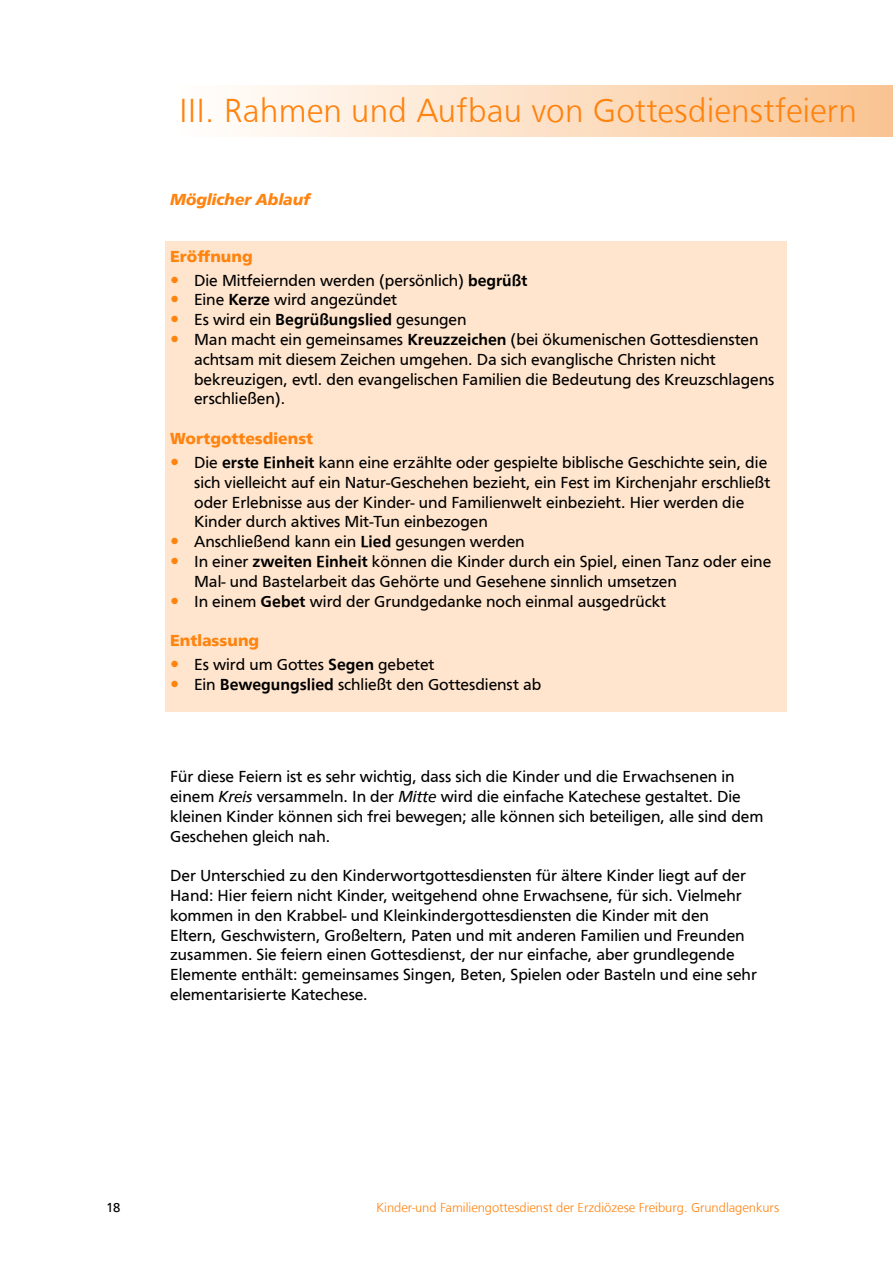
<style>
.page{position:relative;width:893px;height:1263px;background:#fff}
.page>*{position:absolute;margin:0;border:0;box-sizing:border-box;transform-origin:0 0}
.t1{font:300 34.5px "Front Page";letter-spacing:.01em;color:#ff830f}
.t2{font:16.5px/19.8px "Front Page";color:#000}
.t3{font:italic 700 16.5px "Front Page";color:#ff830f}
.t4{font:300 13.5px "Front Page";color:#ff830f}
.t5{font:13.5px "Front Page";color:#000}
.s1{font-weight:700;color:#ff830f}
.s2{font-weight:500}
.s3{font-style:italic}
</style>
<div class="page">
<div style="left:165px;top:241px;width:622px;height:470px;background:#ffe5cd"></div>
<div style="left:170px;top:85px;width:723px;height:51px;background:linear-gradient(to right,#fff,#f9c492)"></div>
<h1 class="t1" style="left:179px;top:85px;width:679px">III. Rahmen und Aufbau von Gottesdienstfeiern</h1>
<p class="t3" style="left:170px;top:187px;width:142px">Möglicher Ablauf</p>
<p class="t2" style="left:194px;top:243px;width:335px;line-height:24px;text-indent:-24px"><span class="s1">Eröffnung<br></span>Die Mitfeiernden werden (persönlich) <span class="s2">begrüßt</span></p>
<p class="t2" style="left:194px;top:289px;width:582px">Eine <span class="s2">Kerze</span> wird angezündet<br>Es wird ein <span class="s2">Begrüßungslied</span> gesungen<br>Man macht ein gemeinsames <span class="s2">Kreuzzeichen</span> (bei ökumenischen Gottesdiensten achtsam mit diesem Zeichen umgehen. Da sich evanglische Christen nicht bekreuzigen, evtl. den evangelischen Familien die Bedeutung des Kreuzschlagens erschließen).</p>
<p class="t2" style="left:194px;top:425px;width:575px;line-height:24px;text-indent:-24px"><span class="s1">Wortgottesdienst<br></span>Die <span class="s2">erste Einheit</span> kann eine erzählte oder gespielte biblische Geschichte sein, die</p>
<p class="t2" style="left:194px;top:471px;width:579px">sich vielleicht auf ein Natur-Geschehen bezieht, ein Fest im Kirchenjahr erschließt oder Erlebnisse aus der Kinder- und Familienwelt einbezieht. Hier werden die Kinder durch aktives Mit-Tun einbezogen<br>Anschließend kann ein <span class="s2">Lied</span> gesungen werden<br>In einer <span class="s2">zweiten Einheit</span> können die Kinder durch ein Spiel, einen Tanz oder eine Mal- und Bastelarbeit das Gehörte und Gesehene sinnlich umsetzen<br>In einem <span class="s2">Gebet</span> wird der Grundgedanke noch einmal ausgedrückt</p>
<p class="t2" style="left:194px;top:627px;width:242px;line-height:24px;text-indent:-24px"><span class="s1">Entlassung<br></span>Es wird um Gottes <span class="s2">Segen</span> gebetet</p>
<p class="t2" style="left:194px;top:673px;width:349px">Ein <span class="s2">Bewegungslied</span> schließt den Gottesdienst ab</p>
<p class="t2" style="left:170px;top:765px;width:595px">Für diese Feiern ist es sehr wichtig, dass sich die Kinder und die Erwachsenen in einem <span class="s3">Kreis</span> versammeln. In der <span class="s3">Mitte</span> wird die einfache Katechese gestaltet. Die kleinen Kinder können sich frei bewegen; alle können sich beteiligen, alle sind dem Geschehen gleich nah.</p>
<p class="t2" style="left:170px;top:864px;width:588px">Der Unterschied zu den Kinderwortgottesdiensten für ältere Kinder liegt auf der Hand: Hier feiern nicht Kinder, weitgehend ohne Erwachsene, für sich. Vielmehr kommen in den Krabbel- und Kleinkindergottesdiensten die Kinder mit den Eltern, Geschwistern, Großeltern, Paten und mit anderen Familien und Freunden zusammen. Sie feiern einen Gottesdienst, der nur einfache, aber grundlegende Elemente enthält: gemeinsames Singen, Beten, Spielen oder Basteln und eine sehr elementarisierte Katechese.</p>
<p class="t5" style="left:106px;top:1198px;width:15px">18</p>
<p class="t4" style="left:376px;top:1198px;width:404px">Kinder-und Familiengottesdienst der Erzdiözese Freiburg. Grundlagenkurs</p>
</div>
